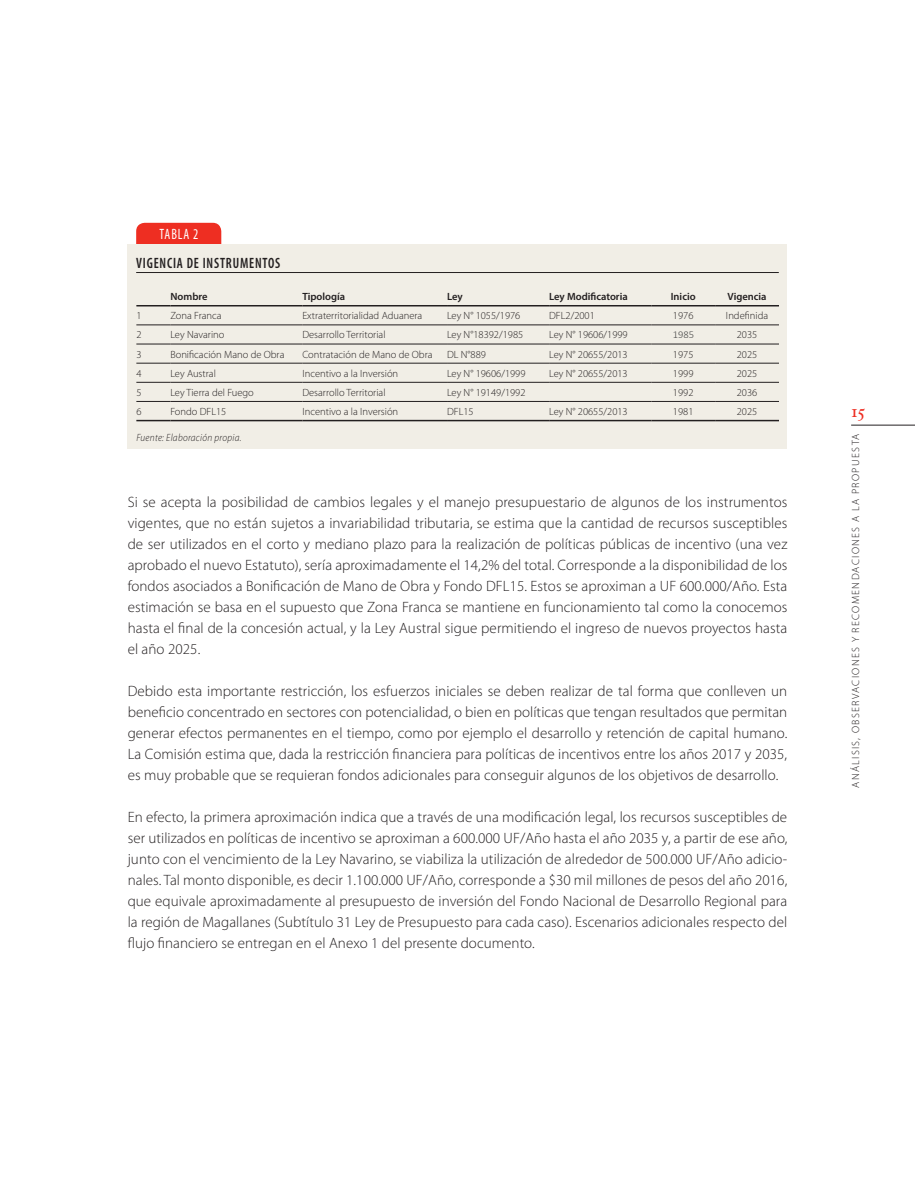
<style>
.page{position:relative;width:915px;height:1191px;background:#fff}
.page>*{position:absolute;margin:0;border:0;box-sizing:border-box;transform-origin:0 0}
.t1{font:18px "Hoefler Text";color:#ee2e22}
.t2{font:300 15px/21px "Myriad Pro";letter-spacing:.005em;color:#231f20;text-align:justify}
.t3{font:600 condensed 15px "Myriad Pro";letter-spacing:.06em;color:#231f20;scale:.9 1}
.t4{font:condensed 15px "Myriad Pro";letter-spacing:.07em;color:#fff;scale:.9 1}
.t5{font:300 10.5px "Myriad Pro";color:#231f20}
.t6{font:300 10.5px "Myriad Pro";letter-spacing:.125em;color:#231f20}
.t7{font:600 10.5px "Myriad Pro";color:#231f20}
.t8{font:italic 300 10.5px "Myriad Pro";letter-spacing:.03em;color:#231f20;scale:.9 1}
.t9{font:300 10.5px "Calibri";color:#4b4b4b}
</style>
<div class="page">
<hr style="left:850px;top:425px;width:64px;height:1px;background:#231f20">
<div style="left:136px;top:223px;width:85px;height:60px;background:#ee2e22;border-radius:9px"></div>
<div style="left:128px;top:244px;width:659px;height:205px;background:#f1eee6"></div>
<hr style="left:136px;top:272px;width:642px;height:1px;background:#231f20">
<hr style="left:136px;top:325px;width:34px;height:1px;background:#231f20">
<hr style="left:170px;top:325px;width:132px;height:1px;background:#231f20">
<hr style="left:302px;top:325px;width:145px;height:1px;background:#231f20">
<hr style="left:447px;top:325px;width:102px;height:1px;background:#231f20">
<hr style="left:549px;top:325px;width:102px;height:1px;background:#231f20">
<hr style="left:651px;top:325px;width:64px;height:1px;background:#231f20">
<hr style="left:715px;top:325px;width:63px;height:1px;background:#231f20">
<hr style="left:136px;top:344px;width:34px;height:1px;background:#231f20">
<hr style="left:170px;top:344px;width:132px;height:1px;background:#231f20">
<hr style="left:302px;top:344px;width:145px;height:1px;background:#231f20">
<hr style="left:447px;top:344px;width:102px;height:1px;background:#231f20">
<hr style="left:549px;top:344px;width:102px;height:1px;background:#231f20">
<hr style="left:651px;top:344px;width:64px;height:1px;background:#231f20">
<hr style="left:715px;top:344px;width:63px;height:1px;background:#231f20">
<hr style="left:136px;top:382px;width:34px;height:1px;background:#231f20">
<hr style="left:170px;top:382px;width:132px;height:1px;background:#231f20">
<hr style="left:302px;top:382px;width:145px;height:1px;background:#231f20">
<hr style="left:447px;top:382px;width:102px;height:1px;background:#231f20">
<hr style="left:549px;top:382px;width:102px;height:1px;background:#231f20">
<hr style="left:651px;top:382px;width:64px;height:1px;background:#231f20">
<hr style="left:715px;top:382px;width:63px;height:1px;background:#231f20">
<hr style="left:136px;top:401px;width:34px;height:1px;background:#231f20">
<hr style="left:170px;top:401px;width:132px;height:1px;background:#231f20">
<hr style="left:302px;top:401px;width:145px;height:1px;background:#231f20">
<hr style="left:447px;top:401px;width:102px;height:1px;background:#231f20">
<hr style="left:549px;top:401px;width:102px;height:1px;background:#231f20">
<hr style="left:651px;top:401px;width:64px;height:1px;background:#231f20">
<hr style="left:715px;top:401px;width:63px;height:1px;background:#231f20">
<hr style="left:136px;top:305px;width:34px;height:1px;background:#231f20">
<hr style="left:170px;top:305px;width:132px;height:1px;background:#231f20">
<hr style="left:302px;top:305px;width:145px;height:1px;background:#231f20">
<hr style="left:447px;top:305px;width:102px;height:1px;background:#231f20">
<hr style="left:549px;top:305px;width:102px;height:1px;background:#231f20">
<hr style="left:651px;top:305px;width:64px;height:1px;background:#231f20">
<hr style="left:715px;top:305px;width:63px;height:1px;background:#231f20">
<hr style="left:136px;top:420px;width:34px;height:1px;background:#231f20">
<hr style="left:170px;top:420px;width:132px;height:1px;background:#231f20">
<hr style="left:302px;top:420px;width:145px;height:1px;background:#231f20">
<hr style="left:447px;top:420px;width:102px;height:1px;background:#231f20">
<hr style="left:549px;top:420px;width:102px;height:1px;background:#231f20">
<hr style="left:651px;top:420px;width:64px;height:1px;background:#231f20">
<hr style="left:715px;top:420px;width:63px;height:1px;background:#231f20">
<hr style="left:136px;top:363px;width:34px;height:1px;background:#231f20">
<hr style="left:170px;top:363px;width:132px;height:1px;background:#231f20">
<hr style="left:302px;top:363px;width:145px;height:1px;background:#231f20">
<hr style="left:447px;top:363px;width:102px;height:1px;background:#231f20">
<hr style="left:549px;top:363px;width:102px;height:1px;background:#231f20">
<hr style="left:651px;top:363px;width:64px;height:1px;background:#231f20">
<hr style="left:715px;top:363px;width:63px;height:1px;background:#231f20">
<p class="t4" style="left:159px;top:225px;width:45px">TABLA 2</p>
<p class="t3" style="left:136px;top:254px;width:162px">VIGENCIA DE INSTRUMENTOS</p>
<p class="t7" style="left:170px;top:290px;width:39px">Nombre</p>
<p class="t7" style="left:302px;top:290px;width:44px">Tipología</p>
<p class="t7" style="left:447px;top:290px;width:17px">Ley</p>
<p class="t7" style="left:549px;top:290px;width:80px">Ley Modificatoria</p>
<p class="t7" style="left:670px;top:290px;width:26px">Inicio</p>
<p class="t7" style="left:727px;top:290px;width:40px">Vigencia</p>
<p class="t5" style="left:136px;top:309px;width:7px">1</p>
<p class="t5" style="left:170px;top:309px;width:53px">Zona Franca</p>
<p class="t5" style="left:302px;top:309px;width:121px">Extraterritorialidad Aduanera</p>
<p class="t5" style="left:447px;top:309px;width:75px">Ley N° 1055/1976</p>
<p class="t5" style="left:549px;top:309px;width:47px">DFL2/2001</p>
<p class="t5" style="left:672px;top:309px;width:22px">1976</p>
<p class="t5" style="left:725px;top:309px;width:44px">Indefinida</p>
<p class="t5" style="left:136px;top:328px;width:7px">2</p>
<p class="t5" style="left:170px;top:328px;width:56px">Ley Navarino</p>
<p class="t5" style="left:302px;top:328px;width:85px">Desarrollo Territorial</p>
<p class="t5" style="left:447px;top:328px;width:78px">Ley N°18392/1985</p>
<p class="t5" style="left:549px;top:328px;width:80px">Ley N° 19606/1999</p>
<p class="t9" style="left:672px;top:330px;width:23px">1985</p>
<p class="t5" style="left:736px;top:328px;width:22px">2035</p>
<p class="t5" style="left:136px;top:348px;width:7px">3</p>
<p class="t5" style="left:170px;top:348px;width:116px">Bonificación Mano de Obra</p>
<p class="t5" style="left:302px;top:348px;width:132px">Contratación de Mano de Obra</p>
<p class="t5" style="left:447px;top:348px;width:40px">DL N°889</p>
<p class="t5" style="left:549px;top:348px;width:80px">Ley N° 20655/2013</p>
<p class="t5" style="left:672px;top:348px;width:22px">1975</p>
<p class="t5" style="left:736px;top:348px;width:22px">2025</p>
<p class="t5" style="left:136px;top:367px;width:7px">4</p>
<p class="t5" style="left:170px;top:367px;width:47px">Ley Austral</p>
<p class="t5" style="left:302px;top:367px;width:97px">Incentivo a la Inversión</p>
<p class="t5" style="left:447px;top:367px;width:80px">Ley N° 19606/1999</p>
<p class="t5" style="left:549px;top:367px;width:80px">Ley N° 20655/2013</p>
<p class="t5" style="left:672px;top:367px;width:22px">1999</p>
<p class="t5" style="left:736px;top:367px;width:22px">2025</p>
<p class="t5" style="left:136px;top:386px;width:7px">5</p>
<p class="t5" style="left:170px;top:386px;width:85px">Ley Tierra del Fuego</p>
<p class="t5" style="left:302px;top:386px;width:85px">Desarrollo Territorial</p>
<p class="t5" style="left:447px;top:386px;width:80px">Ley N° 19149/1992</p>
<p class="t5" style="left:672px;top:386px;width:22px">1992</p>
<p class="t5" style="left:736px;top:386px;width:22px">2036</p>
<p class="t5" style="left:136px;top:405px;width:7px">6</p>
<p class="t5" style="left:170px;top:405px;width:57px">Fondo DFL15</p>
<p class="t5" style="left:302px;top:405px;width:97px">Incentivo a la Inversión</p>
<p class="t5" style="left:447px;top:405px;width:28px">DFL15</p>
<p class="t5" style="left:549px;top:405px;width:80px">Ley N° 20655/2013</p>
<p class="t5" style="left:672px;top:405px;width:22px">1981</p>
<p class="t5" style="left:736px;top:405px;width:22px">2025</p>
<p class="t8" style="left:136px;top:431px;width:118px">Fuente: Elaboración propia.</p>
<p class="t2" style="left:128px;top:491px;width:661px">Si se acepta la posibilidad de cambios legales y el manejo presupuestario de algunos de los instrumentos vigentes, que no están sujetos a invariabilidad tributaria, se estima que la cantidad de recursos susceptibles de ser utilizados en el corto y mediano plazo para la realización de políticas públicas de incentivo (una vez aprobado el nuevo Estatuto), sería aproximadamente el 14,2% del total. Corresponde a la disponibilidad de los fondos asociados a Bonificación de Mano de Obra y Fondo DFL15. Estos se aproximan a UF 600.000/Año. Esta estimación se basa en el supuesto que Zona Franca se mantiene en funcionamiento tal como la conocemos hasta el final de la concesión actual, y la Ley Austral sigue permitiendo el ingreso de nuevos proyectos hasta el año 2025.</p>
<p class="t2" style="left:128px;top:680px;width:661px">Debido esta importante restricción, los esfuerzos iniciales se deben realizar de tal forma que conlleven un beneficio concentrado en sectores con potencialidad, o bien en políticas que tengan resultados que permitan generar efectos permanentes en el tiempo, como por ejemplo el desarrollo y retención de capital humano.<br>La Comisión estima que, dada la restricción financiera para políticas de incentivos entre los años 2017 y 2035, es muy probable que se requieran fondos adicionales para conseguir algunos de los objetivos de desarrollo.</p>
<p class="t2" style="left:128px;top:806px;width:661px">En efecto, la primera aproximación indica que a través de una modificación legal, los recursos susceptibles de ser utilizados en políticas de incentivo se aproximan a 600.000 UF/Año hasta el año 2035 y, a partir de ese año, junto con el vencimiento de la Ley Navarino, se viabiliza la utilización de alrededor de 500.000 UF/Año adicio&shy;nales. Tal monto disponible, es decir 1.100.000 UF/Año, corresponde a $30 mil millones de pesos del año 2016, que equivale aproximadamente al presupuesto de inversión del Fondo Nacional de Desarrollo Regional para la región de Magallanes (Subtítulo 31 Ley de Presupuesto para cada caso). Escenarios adicionales respecto del flujo financiero se entregan en el Anexo 1 del presente documento.</p>
<p class="t1" style="left:850px;top:400px;width:16px">15</p>
<p class="t6" style="left:848px;top:787px;width:355px;rotate:-90deg">ANÁLISIS, OBSERVACIONES Y RECOMENDACIONES A LA PROPUESTA</p>
</div>
